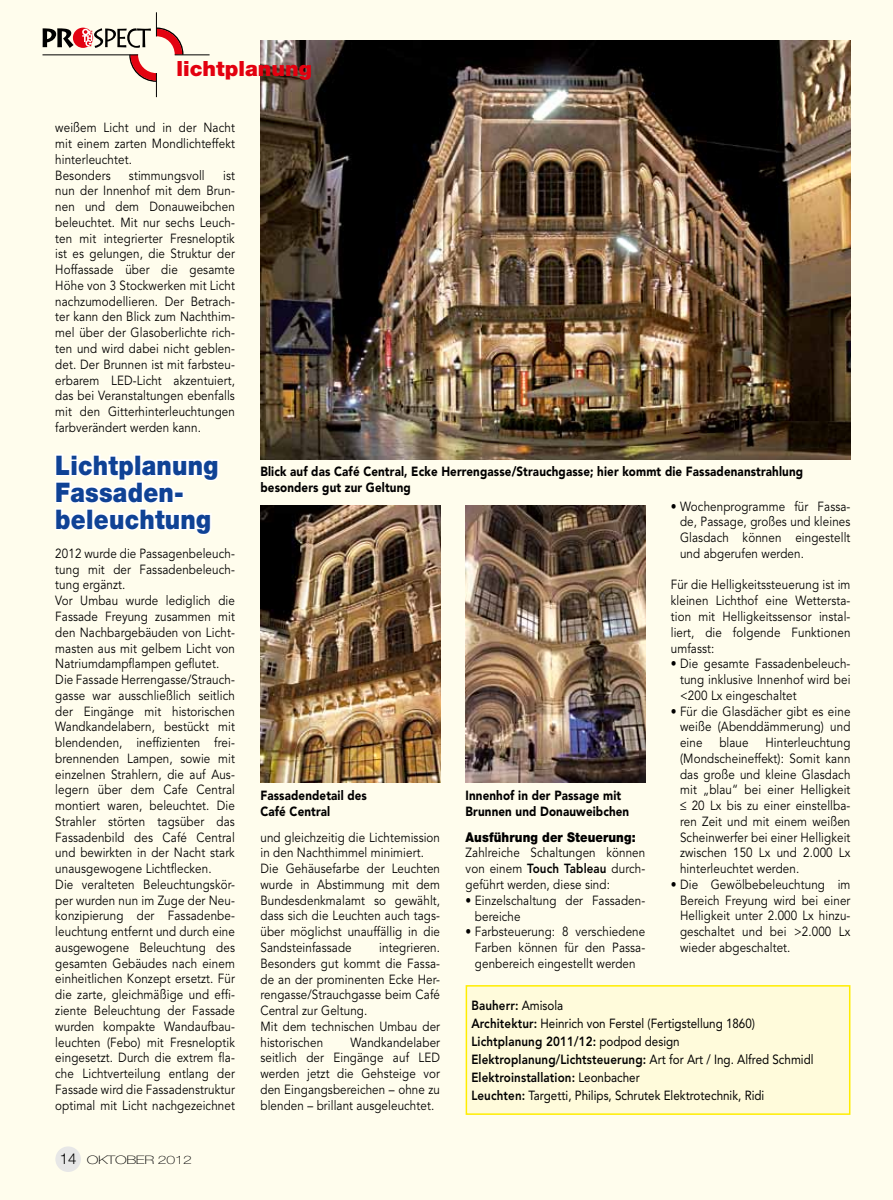
<style>
.page{position:relative;width:893px;height:1200px;background:#fff}
.page>*{position:absolute;margin:0;border:0;box-sizing:border-box;transform-origin:0 0}
.t1{font:900 27px/27px "Helvetica Neue";letter-spacing:.01em;color:#0f4295;scale:.88 1}
.t2{font:900 21px "Helvetica Neue";color:#e3000f}
.t3{font:900 13.5px "Helvetica Neue";letter-spacing:.01em;color:#000;scale:.88 1}
.t4{font:13.2px/15.8px "Avenir";letter-spacing:.01em;color:#000;text-align:justify;scale:.88 1}
.t5{font:13.2px/17.9px "Avenir";color:#000;scale:.88 1}
.t6{font:900 13.2px/15.8px "Avenir";letter-spacing:.01em;color:#000;scale:.88 1}
.t7{font:100 11.7px "Helvetica Neue";letter-spacing:-.025em;color:#000;scale:1.35 1}
.s1{font-weight:300;font-size:15px}
.s2{font-weight:800}
</style>
<div class="page">
<div style="left:0;top:0;width:893px;height:1199px;background:#fffded"></div>
<hr style="left:175px;top:54px;width:35px;height:1px;background:#000">
<svg style="left:43px;top:13px;width:143px;height:84px"></svg>
<svg style="left:55px;top:454px;width:164px;height:81px"></svg>
<div style="left:55px;top:1146px;width:26px;height:25px;background:#e7e7e7;border-radius:50%"></div>
<img style="left:260px;top:505px;width:180px;height:277px">
<img style="left:466px;top:505px;width:179px;height:277px">
<img style="left:260px;top:40px;width:590px;height:419px">
<div style="left:466px;top:985px;width:384px;height:128px;background:#fffbdb"></div>
<div style="left:466px;top:984px;width:384px;height:130px;border:2px solid #ffed00"></div>
<h2 class="t2" style="left:177px;top:56px;width:137px">lichtplanung</h2>
<p class="t4" style="left:55px;top:120px;width:206px;text-align:left">weißem Licht und in der Nacht mit einem zarten Mondlichteffekt hinterleuchtet.<br>Besonders</p>
<p class="t4" style="left:129px;top:167px;width:88px">stimmungsvoll</p>
<p class="t4" style="left:55px;top:167px;width:206px;text-indent:168px">ist nun der Innenhof mit dem Brun&shy;nen und dem Donauweibchen beleuchtet. Mit nur sechs Leuch&shy;ten mit integrierter Fresneloptik ist es gelungen, die Struktur der Hoffassade über die gesamte Höhe von 3 Stockwerken mit Licht nachzumodellieren. Der Betrach&shy;ter kann den Blick zum Nachthim&shy;mel über der Glasoberlichte rich&shy;ten und wird dabei nicht geblen&shy;det. Der Brunnen ist mit farbsteu&shy;erbarem LED-Licht akzentuiert, das bei Veranstaltungen ebenfalls mit den Gitterhinterleuchtungen farbverändert werden kann.</p>
<h1 class="t1" style="left:55px;top:451px;width:187px">Lichtplanung<br>Fassaden&shy;beleuchtung</h1>
<p class="t4" style="left:55px;top:545px;width:206px;text-align:left">2012 wurde die Passagenbeleuch&shy;tung mit der Fassadenbeleuch&shy;tung ergänzt.<br>Vor Umbau wurde lediglich die<br>Fassade Freyung zusammen mit den Nachbargebäuden von Licht&shy;masten aus mit gelbem Licht von<br>Natriumdampflampen geflutet.<br>Die Fassade Herrengasse/Strauch&shy;gasse war ausschließlich seitlich der Eingänge mit historischen<br>Wandkandelabern, bestückt mit blendenden, ineffizienten frei&shy;brennenden Lampen, sowie mit einzelnen Strahlern, die auf Aus&shy;legern über dem Cafe Central montiert waren, beleuchtet. Die<br>Strahler störten tagsüber das<br>Fassadenbild des Café Central und bewirkten in der Nacht stark unausgewogene Lichtflecken.<br>Die veralteten Beleuchtungskör&shy;per wurden nun im Zuge der Neu&shy;konzipierung der Fassadenbe&shy;leuchtung entfernt und durch eine ausgewogene Beleuchtung des gesamten Gebäudes nach einem einheitlichen Konzept ersetzt. Für die zarte, gleichmäßige und effi&shy;ziente Beleuchtung der Fassade wurden kompakte Wandaufbau&shy;leuchten (Febo) mit Fresneloptik eingesetzt. Durch die extrem fla&shy;che Lichtverteilung entlang der<br>Fassade wird die Fassadenstruktur optimal mit Licht nachgezeichnet</p>
<p class="t7" style="left:60px;top:1152px;width:99px"><span class="s1">14</span> OKTOBER 2012</p>
<p class="t6" style="left:260px;top:463px;width:618px">Blick auf das Café Central, Ecke Herrengasse/Strauchgasse; hier kommt die Fassadenanstrahlung besonders gut zur Geltung</p>
<p class="t4" style="left:680px;top:498px;width:195px;text-indent:-9px">• Wochenprogramme für Fassa&shy;de, Passage, großes und kleines Glasdach können eingestellt und abgerufen werden.</p>
<p class="t4" style="left:671px;top:577px;width:206px">Für die Helligkeitssteuerung ist im kleinen Lichthof eine Wettersta&shy;tion mit Helligkeitssensor instal&shy;liert, die folgende Funktionen umfasst:</p>
<p class="t4" style="left:680px;top:656px;width:195px;text-indent:-9px">• Die gesamte Fassadenbeleuch&shy;tung inklusive Innenhof wird bei &lt;200 Lx eingeschaltet</p>
<p class="t4" style="left:680px;top:703px;width:195px;text-indent:-9px">• Für die Glasdächer gibt es eine weiße (Abenddämmerung) und eine</p>
<p class="t4" style="left:680px;top:734px;width:195px;text-indent:85px">Hinterleuchtung (Mondscheineffekt): Somit kann das große und kleine Glasdach mit „blau“ bei einer Helligkeit ≤ 20 Lx bis zu einer einstellba&shy;ren Zeit und mit einem weißen Scheinwerfer bei einer Helligkeit zwischen 150 Lx und 2.000 Lx hinterleuchtet werden.</p>
<p class="t4" style="left:680px;top:876px;width:195px;text-indent:-9px">• Die Gewölbebeleuchtung im Bereich Freyung wird bei einer Helligkeit unter 2.000 Lx hinzu&shy;geschaltet und bei &gt;2.000 Lx wieder abgeschaltet.</p>
<p class="t4" style="left:719px;top:734px;width:35px">blaue</p>
<p class="t6" style="left:260px;top:787px;width:123px">Fassadendetail des<br>Café Central</p>
<p class="t6" style="left:466px;top:787px;width:187px">Innenhof in der Passage mit<br>Brunnen und Donauweibchen</p>
<p class="t4" style="left:260px;top:829px;width:206px;text-align:left">und gleichzeitig die Lichtemission in den Nachthimmel minimiert.<br>Die Gehäusefarbe der Leuchten wurde in Abstimmung mit dem<br>Bundesdenkmalamt so gewählt, dass sich die Leuchten auch tags&shy;über möglichst unauffällig in die<br>Sandsteinfassade</p>
<p class="t3" style="left:466px;top:828px;width:195px">Ausführung der Steuerung:</p>
<p class="t4" style="left:466px;top:845px;width:206px">Zahlreiche Schaltungen können von einem <span class="s2">Touch Tableau</span> durch&shy;geführt werden, diese sind:</p>
<p class="t4" style="left:475px;top:892px;width:195px;text-indent:-9px">• Einzelschaltung der Fassaden&shy;bereiche</p>
<p class="t4" style="left:475px;top:923px;width:195px;text-indent:-9px">• Farbsteuerung: 8 verschiedene Farben können für den Passa&shy;genbereich eingestellt werden</p>
<p class="t4" style="left:260px;top:939px;width:206px;text-align:left;text-indent:119px">integrieren.<br>Besonders gut kommt die Fassa&shy;de an der prominenten Ecke Her&shy;rengasse/Strauchgasse beim Café<br>Central zur Geltung.<br>Mit dem technischen Umbau der historischen</p>
<p class="t5" style="left:471px;top:996px;width:390px"><span class="s2">Bauherr:</span> Amisola<br><span class="s2">Architektur:</span> Heinrich von Ferstel (Fertigstellung 1860)<br><span class="s2">Lichtplanung 2011/12:</span> podpod design <span class="s2">Elektroplanung/Lichtsteuerung:</span> Art for Art / Ing. Alfred Schmidl <span class="s2">Elektroinstallation:</span> Leonbacher<br><span class="s2">Leuchten:</span> Targetti, Philips, Schrutek Elektrotechnik, Ridi</p>
<p class="t4" style="left:260px;top:1034px;width:206px;text-indent:90px">Wandkandelaber seitlich der Eingänge auf LED werden jetzt die Gehsteige vor den Eingangsbereichen – ohne zu blenden – brillant ausgeleuchtet.</p>
</div>
